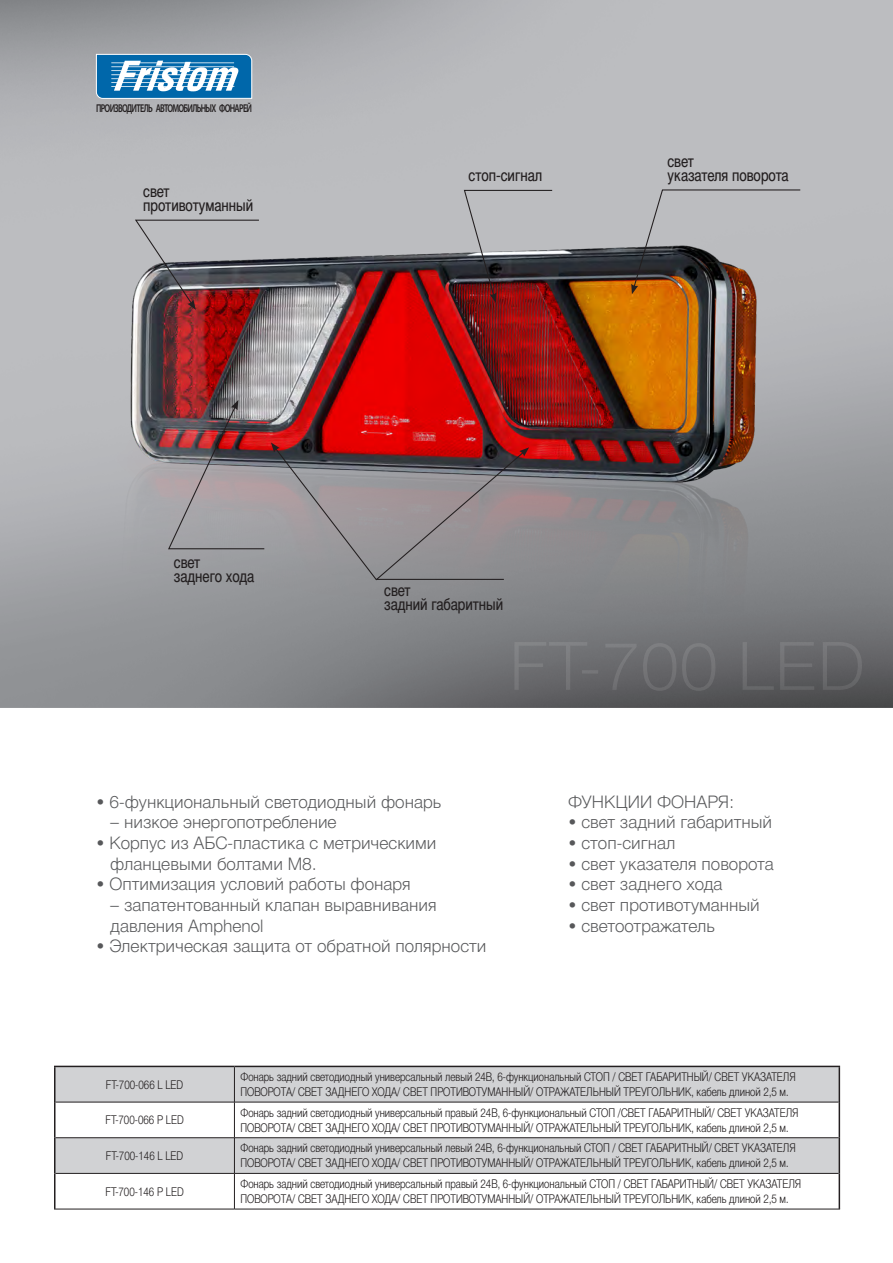
<style>
.page{position:relative;width:893px;height:1263px;background:#fff}
.page>*{position:absolute;margin:0;border:0;box-sizing:border-box;transform-origin:0 0}
.t1{font:17.25px/20.7px "Switzer CEFN Light";color:#57585a}
.tekst_-_opis_PL_8_5{font:16.5px "Switzer C Cnd EFN";color:#231f20}
.t2{font:12px/15px "Switzer C Cnd EFN Light";color:#231f20}
.t3{font:600 11.4px "Myriad Pro";letter-spacing:-.085em;color:#231f20;scale:.72 1}
</style>
<div class="page">
<img style="left:0;top:0;width:893px;height:708px">
<svg style="left:96px;top:54px;width:156px;height:45px"></svg>
<svg style="left:56px;top:1067px;width:783px;height:106px;fill:#d1d2d4"></svg>
<hr style="left:234px;top:1067px;width:1px;height:35px;background:#231f20">
<hr style="left:56px;top:1102px;width:178px;height:1px;background:#231f20">
<hr style="left:234px;top:1102px;width:605px;height:1px;background:#231f20">
<hr style="left:234px;top:1102px;width:1px;height:35px;background:#231f20">
<hr style="left:56px;top:1137px;width:178px;height:1px;background:#231f20">
<hr style="left:234px;top:1137px;width:605px;height:1px;background:#231f20">
<hr style="left:234px;top:1138px;width:1px;height:35px;background:#231f20">
<hr style="left:56px;top:1173px;width:178px;height:1px;background:#231f20">
<hr style="left:234px;top:1173px;width:605px;height:1px;background:#231f20">
<hr style="left:234px;top:1173px;width:1px;height:36px;background:#231f20">
<hr style="left:54px;top:1209px;width:180px;height:1px;background:#231f20">
<hr style="left:234px;top:1209px;width:606px;height:1px;background:#231f20">
<hr style="left:54px;top:1066px;width:180px;height:1px;background:#231f20">
<hr style="left:54px;top:1067px;width:2px;height:35px;background:#231f20">
<hr style="left:234px;top:1066px;width:606px;height:1px;background:#231f20">
<hr style="left:839px;top:1067px;width:1px;height:35px;background:#231f20">
<hr style="left:54px;top:1102px;width:2px;height:36px;background:#231f20">
<hr style="left:839px;top:1102px;width:1px;height:36px;background:#231f20">
<hr style="left:54px;top:1138px;width:2px;height:35px;background:#231f20">
<hr style="left:839px;top:1138px;width:1px;height:35px;background:#231f20">
<hr style="left:54px;top:1173px;width:2px;height:36px;background:#231f20">
<hr style="left:839px;top:1173px;width:1px;height:36px;background:#231f20">
<img style="left:6px;top:140px;width:881px;height:551px">
<svg style="left:271px;top:442px;width:258px;height:139px;background:#907d81"></svg>
<svg style="left:631px;top:189px;width:170px;height:105px;background:#9c9693"></svg>
<svg style="left:463px;top:189px;width:90px;height:114px;background:#8e7b7e"></svg>
<img style="left:167px;top:400px;width:98px;height:150px">
<img style="left:134px;top:219px;width:126px;height:91px">
<svg style="left:514px;top:642px;width:348px;height:49px;background:#68686b"></svg>
<p class="t3" style="left:96px;top:101px;width:218px">ПРОИЗВОДИТЕЛЬ АВТОМОБИЛЬНЫХ ФОНАРЕЙ</p>
<p class="tekst_-_opis_PL_8_5" style="left:143px;top:182px;width:28px">свет</p>
<p class="tekst_-_opis_PL_8_5" style="left:143px;top:195px;width:111px">противотуманный</p>
<p class="tekst_-_opis_PL_8_5" style="left:667px;top:152px;width:28px">свет</p>
<p class="tekst_-_opis_PL_8_5" style="left:469px;top:166px;width:75px">стоп-сигнал</p>
<p class="tekst_-_opis_PL_8_5" style="left:667px;top:166px;width:123px">указателя поворота</p>
<p class="tekst_-_opis_PL_8_5" style="left:174px;top:553px;width:28px">свет</p>
<p class="tekst_-_opis_PL_8_5" style="left:174px;top:567px;width:82px">заднего хода</p>
<p class="tekst_-_opis_PL_8_5" style="left:384px;top:581px;width:28px">свет</p>
<p class="tekst_-_opis_PL_8_5" style="left:384px;top:594px;width:120px">задний габаритный</p>
<p class="t1" style="left:96px;top:791px;width:347px">• 6-функциональный светодиодный фонарь</p>
<p class="t1" style="left:110px;top:812px;width:228px">– низкое энергопотребление</p>
<p class="t1" style="left:110px;top:833px;width:328px;text-indent:-14px">• Корпус из АБС-пластика с метрическими фланцевыми болтами M8.</p>
<p class="t1" style="left:96px;top:874px;width:316px">• Оптимизация условий работы фонаря</p>
<p class="t1" style="left:110px;top:895px;width:328px">– запатентованный клапан выравнивания давления Amphenol</p>
<p class="t1" style="left:96px;top:936px;width:392px">• Электрическая защита от обратной полярности</p>
<p class="t1" style="left:568px;top:791px;width:167px">ФУНКЦИИ ФОНАРЯ:</p>
<p class="t1" style="left:568px;top:812px;width:206px">• свет задний габаритный</p>
<p class="t1" style="left:568px;top:833px;width:109px">• стоп-сигнал</p>
<p class="t1" style="left:568px;top:853px;width:207px">• свет указателя поворота</p>
<p class="t1" style="left:568px;top:874px;width:156px">• свет заднего хода</p>
<p class="t1" style="left:568px;top:895px;width:193px">• свет противотуманный</p>
<p class="t1" style="left:568px;top:915px;width:148px">• светоотражатель</p>
<p class="t2" style="left:106px;top:1077px;width:79px">FT-700-066 L LED</p>
<p class="t2" style="left:240px;top:1069px;width:557px">Фонарь задний светодиодный универсальный левый 24В, 6-функциональный СТОП / СВЕТ ГАБАРИТНЫЙ/ СВЕТ УКАЗАТЕЛЯ<br>ПОВОРОТА/ СВЕТ ЗАДНЕГО ХОДА/ СВЕТ ПРОТИВОТУМАННЫЙ/ ОТРАЖАТЕЛЬНЫЙ ТРЕУГОЛЬНИК, кабель длиной 2,5 м.</p>
<p class="t2" style="left:106px;top:1113px;width:80px">FT-700-066 P LED</p>
<p class="t2" style="left:240px;top:1105px;width:560px">Фонарь задний светодиодный универсальный правый 24В, 6-функциональный СТОП /СВЕТ ГАБАРИТНЫЙ/ СВЕТ УКАЗАТЕЛЯ<br>ПОВОРОТА/ СВЕТ ЗАДНЕГО ХОДА/ СВЕТ ПРОТИВОТУМАННЫЙ/ ОТРАЖАТЕЛЬНЫЙ ТРЕУГОЛЬНИК, кабель длиной 2,5 м.</p>
<p class="t2" style="left:106px;top:1148px;width:79px">FT-700-146 L LED</p>
<p class="t2" style="left:240px;top:1141px;width:557px">Фонарь задний светодиодный универсальный левый 24В, 6-функциональный СТОП / СВЕТ ГАБАРИТНЫЙ/ СВЕТ УКАЗАТЕЛЯ<br>ПОВОРОТА/ СВЕТ ЗАДНЕГО ХОДА/ СВЕТ ПРОТИВОТУМАННЫЙ/ ОТРАЖАТЕЛЬНЫЙ ТРЕУГОЛЬНИК, кабель длиной 2,5 м.</p>
<p class="t2" style="left:106px;top:1184px;width:80px">FT-700-146 P LED</p>
<p class="t2" style="left:240px;top:1176px;width:562px">Фонарь задний светодиодный универсальный правый 24В, 6-функциональный СТОП / СВЕТ ГАБАРИТНЫЙ/ СВЕТ УКАЗАТЕЛЯ<br>ПОВОРОТА/ СВЕТ ЗАДНЕГО ХОДА/ СВЕТ ПРОТИВОТУМАННЫЙ/ ОТРАЖАТЕЛЬНЫЙ ТРЕУГОЛЬНИК, кабель длиной 2,5 м.</p>
</div>
